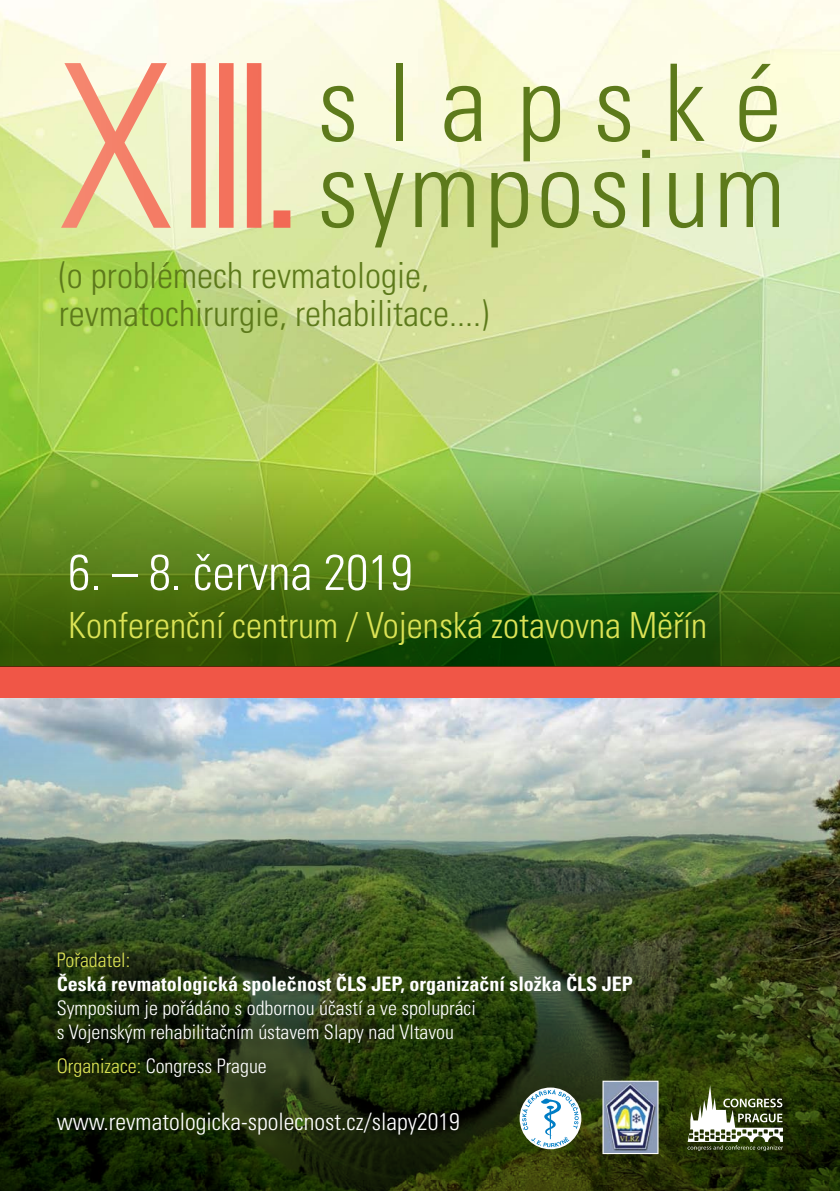
<style>
.page{position:relative;width:840px;height:1191px;background:#fff}
.page>*{position:absolute;margin:0;border:0;box-sizing:border-box;transform-origin:0 0}
.t1{font:300 condensed 107px/86px "Univers CE";letter-spacing:.04em;color:#5d7a1b;text-align:right}
.t2{font:300 condensed 50px "Univers CE";color:#fff}
.t3{font:300 condensed 36px/38px "Univers CE";color:#5d7a1b}
.t4{font:300 condensed 36px "Univers CE";color:#dce355}
.t5{font:300 condensed 24px "Univers CE";color:#fff}
.t6{font:300 condensed 20px/24px "Univers CE";color:#fff}
.t7{font:700 condensed 20px "Univers CE";color:#fff}
.t8{font:300 condensed 20px "Univers CE";color:#dce355}
.s1{font-size:228px;color:#fff}
.s2{color:#dce355}
</style>
<div class="page">
<img style="left:0;top:0;width:839px;height:468px">
<div style="left:0;top:666px;width:839px;height:31px;background:#f05647"></div>
<svg style="left:0;top:468px;width:839px;height:198px;background:#558223"></svg>
<img style="left:0;top:697px;width:839px;height:494px">
<svg style="left:519px;top:1087px;width:62px;height:62px"></svg>
<svg style="left:522px;top:1089px;width:56px;height:58px"></svg>
<img style="left:604px;top:1082px;width:52px;height:70px">
<div style="left:602px;top:1080px;width:56px;height:74px;border:1px solid #fff"></div>
<svg style="left:687px;top:1085px;width:95px;height:65px"></svg>
<h1 class="t1" style="left:59px;top:62px;width:727px"><span class="s1">XIII.</span>slapské symposium</h1>
<h3 class="t3" style="left:59px;top:257px;width:431px">(o problémech revmatologie, revmatochirurgie, rehabilitace....)</h3>
<h2 class="t2" style="left:68px;top:544px;width:346px">6. – 8. června 2019</h2>
<h3 class="t4" style="left:68px;top:605px;width:640px">Konferenční centrum / Vojenská zotavovna Měřín</h3>
<p class="t8" style="left:57px;top:948px;width:75px">Pořadatel:</p>
<p class="t7" style="left:57px;top:972px;width:577px">Česká revmatologická společnost ČLS JEP, organizační složka ČLS JEP</p>
<p class="t6" style="left:57px;top:996px;width:420px">Symposium je pořádáno s odbornou účastí a ve spolupráci s Vojenským rehabilitačním ústavem Slapy nad Vltavou</p>
<p class="t6" style="left:57px;top:1054px;width:211px"><span class="s2">Organizace:</span> Congress Prague</p>
<p class="t5" style="left:57px;top:1107px;width:404px">www.revmatologicka-spolecnost.cz/slapy2019</p>
</div>
